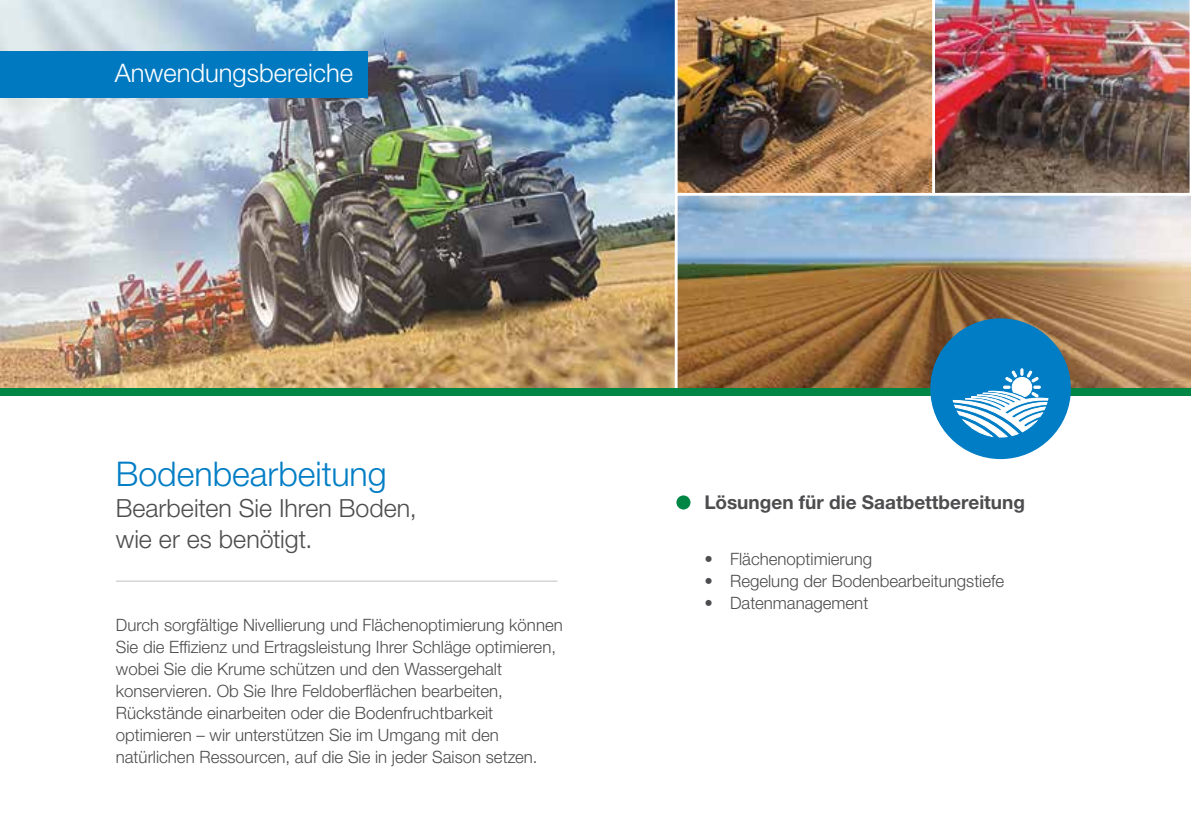
<style>
.page{position:relative;width:1191px;height:840px;background:#fff}
.page>*{position:absolute;margin:0;border:0;box-sizing:border-box;transform-origin:0 0}
.t1{font:300 34px "Helvetica Neue LTW1 G";color:#007dc5}
.t2{font:300 25.6px "Helvetica Neue LTW1 G";color:#fff}
.t3{font:300 25px/31.2px "Helvetica Neue LTW1 G";color:#4d4d4f}
.t4{font:700 19px "Helvetica Neue LTW1 G";color:#4d4d4f}
.t5{font:300 17px/22px "Helvetica Neue LTW1 G";color:#4d4d4f}
</style>
<div class="page">
<img style="left:0;top:0;width:675px;height:388px">
<img style="left:677px;top:0;width:255px;height:193px">
<img style="left:677px;top:196px;width:514px;height:192px">
<img style="left:935px;top:0;width:254px;height:193px">
<div style="left:0;top:388px;width:1191px;height:7px;background:#008644"></div>
<div style="left:930px;top:318px;width:140px;height:141px;background:#007dc5;border-radius:50%"></div>
<div style="left:0;top:51px;width:367px;height:46px;background:#0079c1"></div>
<hr style="left:116px;top:580px;width:441px;height:1px;background:#d1d3d4">
<div style="left:676px;top:495px;width:14px;height:14px;background:#008644;border-radius:50%"></div>
<svg style="left:952px;top:368px;width:96px;height:69px"></svg>
<h2 class="t2" style="left:115px;top:57px;width:240px">Anwendungsbereiche</h2>
<h1 class="t1" style="left:116px;top:452px;width:272px">Bodenbearbeitung</h1>
<h3 class="t3" style="left:116px;top:492px;width:302px">Bearbeiten Sie Ihren Boden, wie er es benötigt.</h3>
<p class="t5" style="left:116px;top:613px;width:448px">Durch sorgfältige Nivellierung und Flächenoptimierung können Sie die Effizienz und Ertragsleistung Ihrer Schläge optimieren, wobei Sie die Krume schützen und den Wassergehalt konservieren. Ob Sie Ihre Feldoberflächen bearbeiten, Rückstände einarbeiten oder die Bodenfruchtbarkeit optimieren – wir unterstützen Sie im Umgang mit den natürlichen Ressourcen, auf die Sie in jeder Saison setzen.</p>
<p class="t4" style="left:704px;top:490px;width:322px">Lösungen für die Saatbettbereitung</p>
<p class="t5" style="left:704px;top:547px;width:169px">• Flächenoptimierung</p>
<p class="t5" style="left:704px;top:569px;width:301px">• Regelung der Bodenbearbeitungstiefe</p>
<p class="t5" style="left:704px;top:591px;width:165px">• Datenmanagement</p>
</div>
